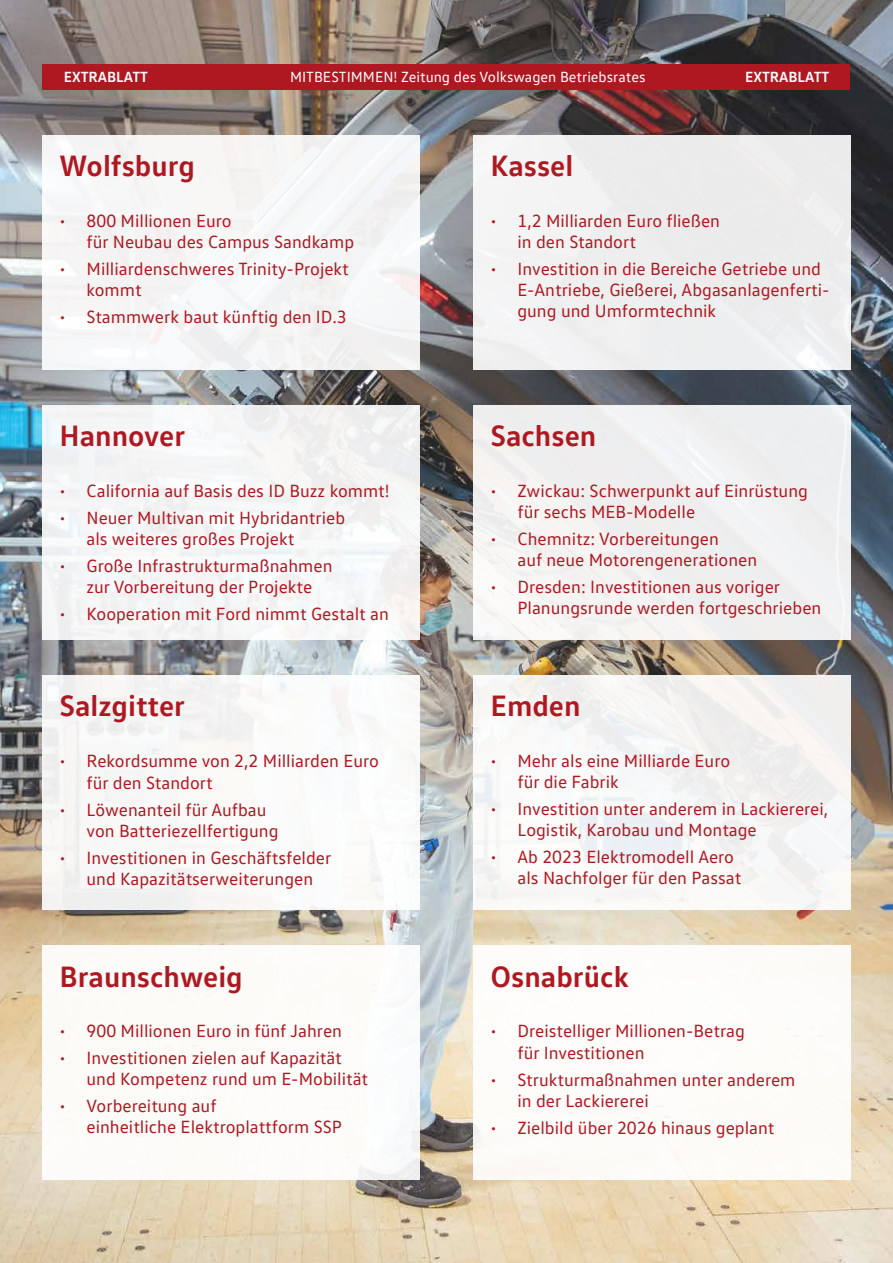
<style>
.page{position:relative;width:893px;height:1263px;background:#fff}
.page>*{position:absolute;margin:0;border:0;box-sizing:border-box;transform-origin:0 0}
.t1{font:700 30px "VW Text";color:#af1821}
.t2{font:18px/21px "VW Text";color:#af1821}
.t3{font:15px "VW Text";color:#fff}
.t4{font:700 15px "VW Text";color:#fff}
</style>
<div class="page">
<img style="left:0;top:0;width:893px;height:1263px">
<div style="left:43px;top:64px;width:807px;height:25px;background:#af1821"></div>
<div style="left:43px;top:136px;width:377px;height:234px;background:#f6f6f6"></div>
<div style="left:473px;top:136px;width:377px;height:234px;background:#edeeef"></div>
<div style="left:43px;top:406px;width:377px;height:234px;background:#f5f5f6"></div>
<div style="left:473px;top:406px;width:377px;height:234px;background:#f0eff0"></div>
<div style="left:43px;top:676px;width:377px;height:234px;background:#f9f9f7"></div>
<div style="left:473px;top:676px;width:377px;height:234px;background:#f7f7f6"></div>
<div style="left:43px;top:946px;width:377px;height:234px;background:#fff"></div>
<div style="left:473px;top:946px;width:377px;height:234px;background:#fff"></div>
<p class="t4" style="left:64px;top:67px;width:86px">EXTRABLATT</p>
<p class="t3" style="left:290px;top:68px;width:357px">MITBESTIMMEN! Zeitung des Volkswagen Betriebsrates</p>
<p class="t4" style="left:745px;top:67px;width:86px">EXTRABLATT</p>
<h1 class="t1" style="left:60px;top:146px;width:137px">Wolfsburg</h1>
<p class="t2" style="left:87px;top:209px;width:269px;line-height:21.6px;text-indent:-27px">• 800 Millionen Euro<br>für Neubau des Campus Sandkamp</p>
<p class="t2" style="left:87px;top:258px;width:264px;text-indent:-27px">• Milliardenschweres Trinity-Projekt kommt</p>
<p class="t2" style="left:60px;top:306px;width:289px">• Stammwerk baut künftig den ID.3</p>
<h1 class="t1" style="left:60px;top:416px;width:127px">Hannover</h1>
<p class="t2" style="left:60px;top:480px;width:331px">• California auf Basis des ID Buzz kommt!</p>
<p class="t2" style="left:87px;top:507px;width:260px;text-indent:-27px">• Neuer Multivan mit Hybridantrieb als weiteres großes Projekt</p>
<p class="t2" style="left:60px;top:555px;width:274px;text-align:center">• Große Infrastrukturmaßnahmen zur Vorbereitung der Projekte</p>
<p class="t2" style="left:60px;top:603px;width:331px">• Kooperation mit Ford nimmt Gestalt an</p>
<h1 class="t1" style="left:60px;top:686px;width:127px">Salzgitter</h1>
<p class="t2" style="left:87px;top:749px;width:294px;line-height:21.6px;text-indent:-27px">• Rekordsumme von 2,2 Milliarden Euro für den Standort</p>
<p class="t2" style="left:87px;top:798px;width:193px;text-indent:-27px">• Löwenanteil für Aufbau von Batteriezellfertigung</p>
<p class="t2" style="left:60px;top:846px;width:273px;text-align:center">• Investitionen in Geschäftsfelder und Kapazitätserweiterungen</p>
<h1 class="t1" style="left:60px;top:956px;width:185px">Braunschweig</h1>
<p class="t2" style="left:60px;top:1020px;width:284px">• 900 Millionen Euro in fünf Jahren</p>
<p class="t2" style="left:87px;top:1047px;width:283px;text-indent:-27px">• Investitionen zielen auf Kapazität und Kompetenz rund um E-Mobilität</p>
<p class="t2" style="left:87px;top:1095px;width:257px;text-indent:-27px">• Vorbereitung auf<br>einheitliche Elektroplattform SSP</p>
<h1 class="t1" style="left:490px;top:146px;width:84px">Kassel</h1>
<p class="t2" style="left:517px;top:209px;width:204px;line-height:21.6px;text-indent:-27px">• 1,2 Milliarden Euro fließen in den Standort</p>
<p class="t2" style="left:517px;top:258px;width:314px;text-indent:-27px">• Investition in die Bereiche Getriebe und<br>E-Antriebe, Gießerei, Abgasanlagenferti&shy;gung und Umformtechnik</p>
<h1 class="t1" style="left:490px;top:416px;width:107px">Sachsen</h1>
<p class="t2" style="left:517px;top:479px;width:292px;line-height:21.6px;text-indent:-27px">• Zwickau: Schwerpunkt auf Einrüstung für sechs MEB-Modelle</p>
<p class="t2" style="left:517px;top:528px;width:241px;text-indent:-27px">• Chemnitz: Vorbereitungen<br>auf neue Motorengenerationen</p>
<p class="t2" style="left:517px;top:576px;width:305px;text-indent:-27px">• Dresden: Investitionen aus voriger<br>Planungsrunde werden fortgeschrieben</p>
<h1 class="t1" style="left:490px;top:686px;width:92px">Emden</h1>
<p class="t2" style="left:517px;top:750px;width:214px;text-indent:-27px">• Mehr als eine Milliarde Euro für die Fabrik</p>
<p class="t2" style="left:517px;top:798px;width:312px;text-indent:-27px">• Investition unter anderem in Lackiererei,<br>Logistik, Karobau und Montage</p>
<p class="t2" style="left:517px;top:846px;width:225px;text-indent:-27px">• Ab 2023 Elektromodell Aero als Nachfolger für den Passat</p>
<h1 class="t1" style="left:490px;top:956px;width:140px">Osnabrück</h1>
<p class="t2" style="left:517px;top:1019px;width:229px;line-height:21.6px;text-indent:-27px">• Dreistelliger Millionen-Betrag für Investitionen</p>
<p class="t2" style="left:517px;top:1068px;width:280px;text-indent:-27px">• Strukturmaßnahmen unter anderem in der Lackiererei</p>
<p class="t2" style="left:490px;top:1116px;width:286px">• Zielbild über 2026 hinaus geplant</p>
</div>
